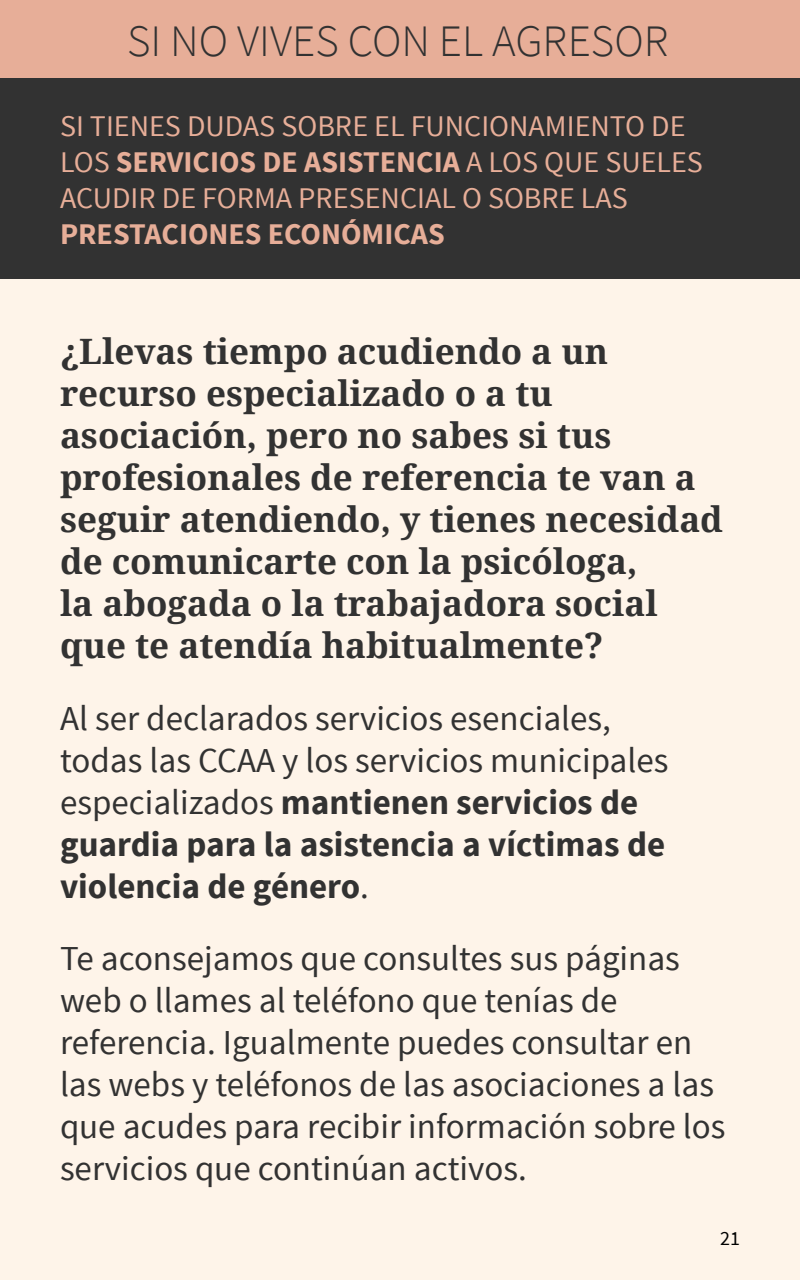
<style>
.page{position:relative;width:800px;height:1280px;background:#fef4e9}
.page>*{position:absolute;margin:0;border:0;box-sizing:border-box;transform-origin:0 0}
.t1{font:300 45px "Source Sans Pro";color:#323232}
._00_txt{font:35px/42px "Source Sans Pro";color:#323232}
._04_pregunta_titulo{font:700 35px/42px "Noto Serif";color:#323232}
._03_SUBTITULO{font:30px/36px "Source Sans Pro";color:#e7ae98}
.t2{font:20px "Source Sans Pro";color:#000}
.s1{font-weight:700}
</style>
<div class="page">
<div style="left:0;top:0;width:800px;height:78px;background:#e7ae98"></div>
<div style="left:0;top:78px;width:800px;height:200px;background:#323232"></div>
<p class="t1" style="left:127px;top:14px;width:543px">SI NO VIVES CON EL AGRESOR</p>
<p class="_03_SUBTITULO" style="left:60px;top:108px;width:644px">SI TIENES DUDAS SOBRE EL FUNCIONAMIENTO DE LOS <span class="s1">SERVICIOS DE ASISTENCIA</span> A LOS QUE SUELES ACUDIR DE FORMA PRESENCIAL O SOBRE LAS <span class="s1">PRESTACIONES ECONÓMICAS</span></p>
<p class="_04_pregunta_titulo" style="left:60px;top:329px;width:665px">¿Llevas tiempo acudiendo a un recurso especializado o a tu asociación, pero no sabes si tus profesionales de referencia te van a seguir atendiendo, y tienes necesidad de comunicarte con la psicóloga,<br>la abogada o la trabajadora social que te atendía habitualmente?</p>
<p class="_00_txt" style="left:60px;top:698px;width:610px">Al ser declarados servicios esenciales, todas las CCAA y los servicios municipales especializados <span class="s1">mantienen servicios de guardia para la asistencia a víctimas de violencia de género</span>.</p>
<p class="_00_txt" style="left:60px;top:938px;width:667px">Te aconsejamos que consultes sus páginas web o llames al teléfono que tenías de referencia. Igualmente puedes consultar en las webs y teléfonos de las asociaciones a las que acudes para recibir información sobre los servicios que continúan activos.</p>
<p class="t2" style="left:720px;top:1226px;width:21px">21</p>
</div>
